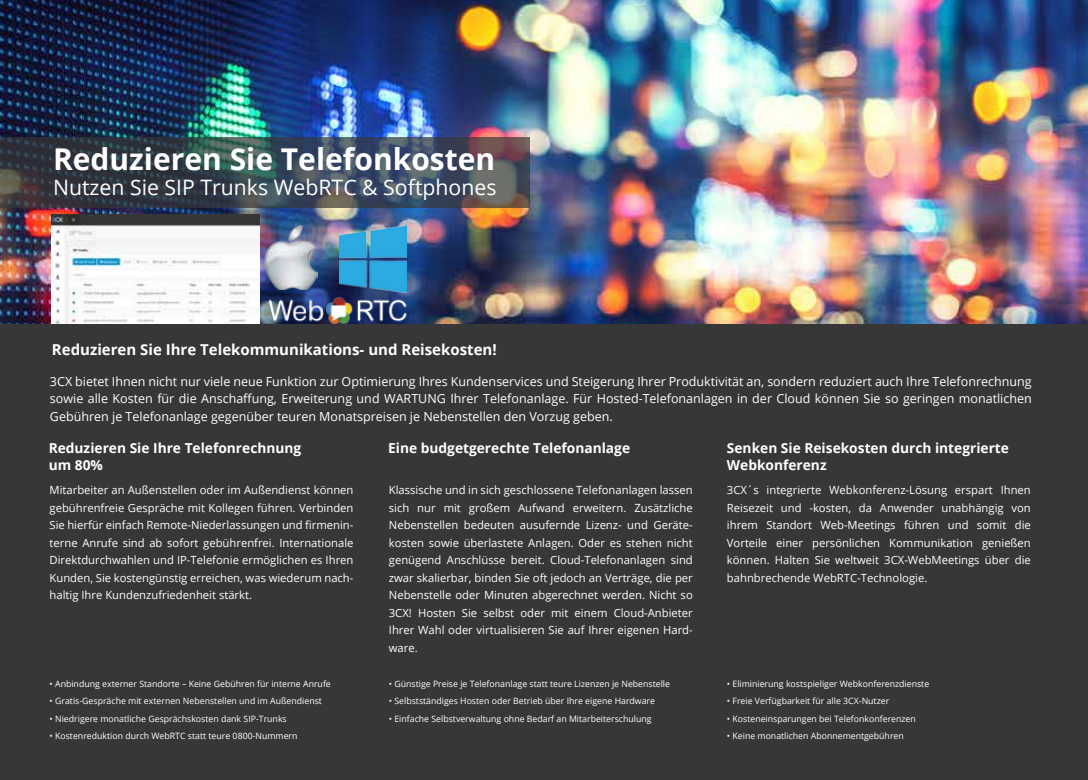
<style>
.page{position:relative;width:1088px;height:780px;background:#fff}
.page>*{position:absolute;margin:0;border:0;box-sizing:border-box;transform-origin:0 0}
.t1{font:700 30px "Open Sans";color:#fff}
.t2{font:21.25px "Open Sans";color:#fff}
.t3{font:700 15px "Open Sans";color:#fff}
.t4{font:700 13.75px/16.5px "Open Sans";color:#fff}
.t5{font:12.5px/17.5px "Open Sans";color:#fff;text-align:justify}
.t6{font:11.25px/17.5px "Open Sans";color:#fff;text-align:justify}
.t7{font:8.75px "Open Sans";color:#fff}
</style>
<div class="page">
<img style="left:0;top:0;width:1088px;height:325px">
<svg style="left:0;top:137px;width:530px;height:70px;background:#3e4752"></svg>
<img style="left:51px;top:215px;width:209px;height:110px">
<img style="left:264px;top:294px;width:148px;height:31px">
<img style="left:340px;top:226px;width:66px;height:66px">
<img style="left:262px;top:225px;width:55px;height:64px">
<div style="left:0;top:325px;width:1088px;height:455px;background:#373737"></div>
<h1 class="t1" style="left:53px;top:138px;width:444px">Reduzieren Sie Telefonkosten</h1>
<h2 class="t2" style="left:53px;top:173px;width:445px">Nutzen Sie SIP Trunks WebRTC &amp; Softphones</h2>
<h3 class="t3" style="left:52px;top:339px;width:446px">Reduzieren Sie Ihre Telekommunikations- und Reisekosten!</h3>
<p class="t5" style="left:50px;top:372px;width:983px">3CX bietet Ihnen nicht nur viele neue Funktion zur Optimierung Ihres Kundenservices und Steigerung Ihrer Produktivität an, sondern reduziert auch Ihre Telefonrechnung sowie alle Kosten für die Anschaffung, Erweiterung und WARTUNG Ihrer Telefonanlage. Für Hosted-Telefonanlagen in der Cloud können Sie so geringen monatlichen Gebühren je Telefonanlage gegenüber teuren Monatspreisen je Nebenstellen den Vorzug geben.</p>
<p class="t4" style="left:49px;top:439px;width:254px">Reduzieren Sie Ihre Telefonrechnung um 80%</p>
<p class="t4" style="left:388px;top:439px;width:243px">Eine budgetgerechte Telefonanlage</p>
<p class="t4" style="left:727px;top:439px;width:284px">Senken Sie Reisekosten durch integrierte<br>Webkonferenz</p>
<p class="t6" style="left:50px;top:481px;width:305px">Mitarbeiter an Außenstellen oder im Außendienst können gebührenfreie Gespräche mit Kollegen führen. Verbinden Sie hierfür einfach Remote-Niederlassungen und firmenin&shy;terne Anrufe sind ab sofort gebührenfrei. Internationale Direktdurchwahlen und IP-Telefonie ermöglichen es Ihren Kunden, Sie kostengünstig erreichen, was wiederum nach&shy;haltig Ihre Kundenzufriedenheit stärkt.</p>
<p class="t6" style="left:727px;top:481px;width:305px">3CX´s integrierte Webkonferenz-Lösung erspart Ihnen Reisezeit und -kosten, da Anwender unabhängig von ihrem Standort Web-Meetings führen und somit die Vorteile einer persönlichen Kommunikation genießen können. Halten Sie weltweit 3CX-WebMeetings über die bahnbrechende WebRTC-Technologie.</p>
<p class="t6" style="left:389px;top:481px;width:305px">Klassische und in sich geschlossene Telefonanlagen lassen sich nur mit großem Aufwand erweitern. Zusätzliche Nebenstellen bedeuten ausufernde Lizenz- und Geräte&shy;kosten sowie überlastete Anlagen. Oder es stehen nicht genügend Anschlüsse bereit. Cloud-Telefonanlagen sind zwar skalierbar, binden Sie oft jedoch an Verträge, die per Nebenstelle oder Minuten abgerechnet werden. Nicht so 3CX! Hosten Sie selbst oder mit einem Cloud-Anbieter Ihrer Wahl oder virtualisieren Sie auf Ihrer eigenen Hard&shy;ware.</p>
<p class="t7" style="left:389px;top:677px;width:283px">• Günstige Preise je Telefonanlage statt teure Lizenzen je Nebenstelle</p>
<p class="t7" style="left:389px;top:695px;width:268px">• Selbstständiges Hosten oder Betrieb über Ihre eigene Hardware</p>
<p class="t7" style="left:389px;top:712px;width:264px">• Einfache Selbstverwaltung ohne Bedarf an Mitarbeiterschulung</p>
<p class="t7" style="left:50px;top:677px;width:283px">• Anbindung externer Standorte – Keine Gebühren für interne Anrufe</p>
<p class="t7" style="left:50px;top:695px;width:274px">• Gratis-Gespräche mit externen Nebenstellen und im Außendienst</p>
<p class="t7" style="left:50px;top:712px;width:239px">• Niedrigere monatliche Gesprächskosten dank SIP-Trunks</p>
<p class="t7" style="left:50px;top:730px;width:249px">• Kostenreduktion durch WebRTC statt teure 0800-Nummern</p>
<p class="t7" style="left:727px;top:677px;width:204px">• Eliminierung kostspieliger Webkonferenzdienste</p>
<p class="t7" style="left:727px;top:695px;width:164px">• Freie Verfügbarkeit für alle 3CX-Nutzer</p>
<p class="t7" style="left:727px;top:712px;width:190px">• Kosteneinsparungen bei Telefonkonferenzen</p>
<p class="t7" style="left:727px;top:730px;width:178px">• Keine monatlichen Abonnementgebühren</p>
</div>
